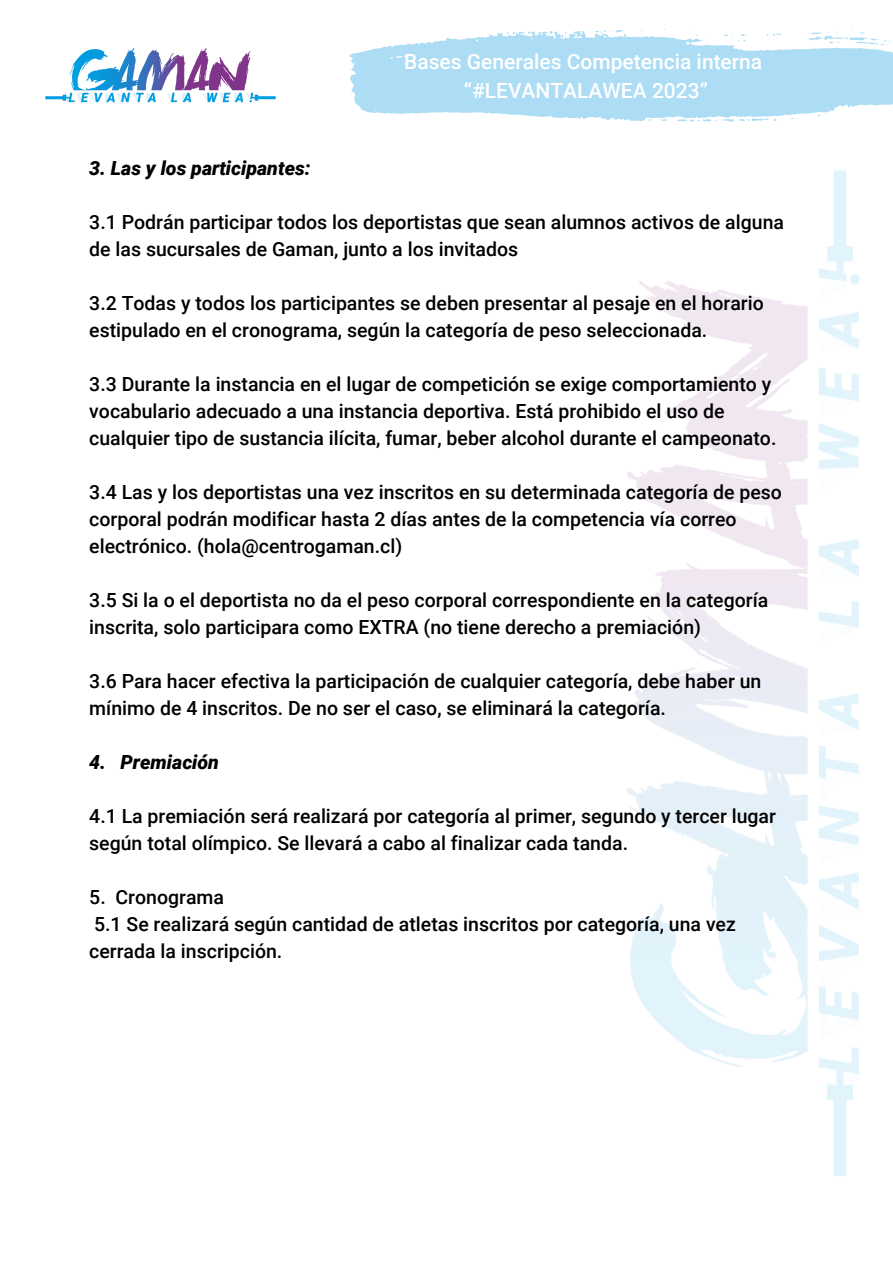
<style>
.page{position:relative;width:893px;height:1264px;background:#fff}
.page>*{position:absolute;margin:0;border:0;box-sizing:border-box;transform-origin:0 0}
.t1{font:500 21px "Roboto";color:#fff}
.t2{font:500 19.5px/27px "Roboto";color:#000}
.t3{font:italic 900 19.5px "Roboto";color:#000}
</style>
<div class="page">
<img style="left:627px;top:170px;width:233px;height:1006px">
<img style="left:45px;top:48px;width:231px;height:55px">
<svg style="left:349px;top:29px;width:543px;height:93px;fill:#acddf4"></svg>
<p class="t1" style="left:404px;top:50px;width:359px">Bases Generales Competencia interna</p>
<p class="t1" style="left:464px;top:79px;width:245px">“#LEVANTALAWEA 2023”</p>
<p class="t3" style="left:89px;top:157px;width:223px">3. Las y los participantes:</p>
<p class="t2" style="left:89px;top:209px;width:696px">3.1 Podrán participar todos los deportistas que sean alumnos activos de alguna de las sucursales de Gaman, junto a los invitados</p>
<p class="t2" style="left:89px;top:290px;width:676px">3.2 Todas y todos los participantes se deben presentar al pesaje en el horario estipulado en el cronograma, según la categoría de peso seleccionada.</p>
<p class="t2" style="left:89px;top:371px;width:688px">3.3 Durante la instancia en el lugar de competición se exige comportamiento y vocabulario adecuado a una instancia deportiva. Está prohibido el uso de cualquier tipo de sustancia ilícita, fumar, beber alcohol durante el campeonato.</p>
<p class="t2" style="left:89px;top:479px;width:694px">3.4 Las y los deportistas una vez inscritos en su determinada categoría de peso corporal podrán modificar hasta 2 días antes de la competencia vía correo electrónico. (hola@centrogaman.cl)</p>
<p class="t2" style="left:89px;top:586px;width:680px">3.5 Si la o el deportista no da el peso corporal correspondiente en la categoría inscrita, solo participara como EXTRA (no tiene derecho a premiación)</p>
<p class="t2" style="left:89px;top:667px;width:673px">3.6 Para hacer efectiva la participación de cualquier categoría, debe haber un mínimo de 4 inscritos. De no ser el caso, se eliminará la categoría.</p>
<p class="t3" style="left:89px;top:750px;width:131px">4. Premiación</p>
<p class="t2" style="left:89px;top:802px;width:688px">4.1 La premiación será realizará por categoría al primer, segundo y tercer lugar según total olímpico. Se llevará a cabo al finalizar cada tanda.</p>
<p class="t2" style="left:89px;top:883px;width:136px">5. Cronograma</p>
<p class="t2" style="left:89px;top:910px;width:648px">5.1 Se realizará según cantidad de atletas inscritos por categoría, una vez cerrada la inscripción.</p>
</div>
